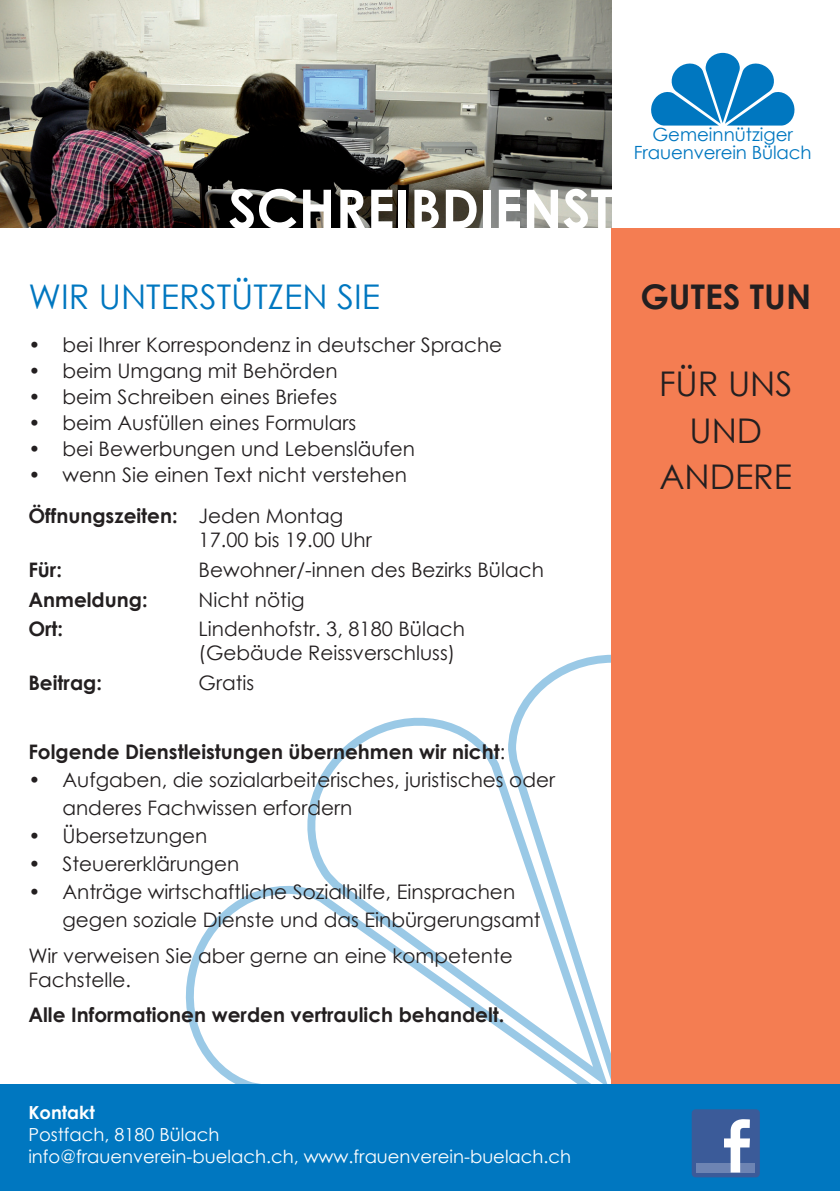
<style>
.page{position:relative;width:840px;height:1191px;background:#fff}
.page>*{position:absolute;margin:0;border:0;box-sizing:border-box;transform-origin:0 0}
.t1{font:700 54px "Century Gothic";color:#fff}
.t2{font:34px "Century Gothic";color:#0077c0}
.t3{font:34px "Century Gothic";color:#231f20}
.t4{font:700 34px "Century Gothic";color:#231f20}
.t5{font:20px/24px "Century Gothic";color:#231f20}
.t6{font:700 20px "Century Gothic";color:#231f20}
.t7{font:18.2px/18.2px "Century Gothic";letter-spacing:-.01em;color:#0077c0;text-align:center}
.t8{font:18px/21.6px "Century Gothic";color:#fff}
.t9{font:700 18px "Century Gothic";color:#fff}
.s1{font-weight:700}
.s2{font-weight:400}
</style>
<div class="page">
<svg style="left:186px;top:655px;width:425px;height:429px"></svg>
<img style="left:0;top:0;width:611px;height:228px">
<div style="left:611px;top:228px;width:228px;height:856px;background:#f47d52"></div>
<div style="left:0;top:1084px;width:839px;height:107px;background:#0077c0"></div>
<svg style="left:651px;top:53px;width:144px;height:73px"></svg>
<div style="left:691px;top:1109px;width:68px;height:68px;background:#3b5b99;border-radius:4px"></div>
<div style="left:696px;top:1162px;width:58px;height:10px;background:#6d84b3"></div>
<svg style="left:723px;top:1119px;width:26px;height:53px"></svg>
<h1 class="t1" style="left:228px;top:168px;width:386px">Schreibdienst</h1>
<h2 class="t2" style="left:28px;top:273px;width:353px">Wir unterstützen Sie</h2>
<p class="t5" style="left:28px;top:332px;width:475px">• bei Ihrer Korrespondenz in deutscher Sprache</p>
<p class="t5" style="left:28px;top:358px;width:310px">• beim U mgang mit Behörden</p>
<p class="t5" style="left:28px;top:384px;width:310px">• beim Schreiben eines Briefes</p>
<p class="t5" style="left:28px;top:410px;width:329px">• beim Ausfüllen eines Formulars</p>
<p class="t5" style="left:28px;top:436px;width:388px">• bei Bewerbungen und Lebensläufen</p>
<p class="t5" style="left:28px;top:454px;width:380px;line-height:41px">• wenn Sie einen Text nicht verstehen<br><span class="s1">Öffnungszeiten:</span> Jeden Montag</p>
<p class="t5" style="left:198px;top:527px;width:175px">17.00 bis 19.00 U hr</p>
<p class="t6" style="left:28px;top:554px;width:35px">Für:</p>
<p class="t5" style="left:198px;top:557px;width:346px">Bewohner/-innen des Bezirks Bülach</p>
<p class="t6" style="left:28px;top:584px;width:153px">Anmeldung: <span class="s2">N</span></p>
<p class="t5" style="left:213px;top:587px;width:92px">icht nötig</p>
<p class="t6" style="left:28px;top:614px;width:36px">Ort:</p>
<p class="t5" style="left:198px;top:616px;width:268px">Lindenhofstr. 3, 8180 Bülach (Gebäude Reissverschluss)</p>
<p class="t6" style="left:28px;top:667px;width:75px">Beitrag:</p>
<p class="t5" style="left:198px;top:670px;width:57px">Gratis</p>
<p class="t6" style="left:28px;top:737px;width:478px">Folgende Dienstleistungen übernehmen wir nicht<span class="s2">:</span></p>
<p class="t5" style="left:62px;top:765px;width:494px;line-height:28px;text-indent:-34px">• Aufgaben, die sozialarbeiterisches, juristisches oder anderes Fachwissen erfordern</p>
<p class="t5" style="left:28px;top:823px;width:180px">• Ü bersetzungen</p>
<p class="t5" style="left:28px;top:851px;width:212px">• Steuererklärungen</p>
<p class="t5" style="left:62px;top:877px;width:479px;line-height:28px;text-indent:-34px">• Anträge wirtschaftliche Sozialhilfe, Einsprachen gegen soziale Dienste und das Einbürgerungsamt</p>
<p class="t5" style="left:28px;top:943px;width:485px">Wir verweisen Sie aber gerne an eine kompetente<br>Fachstelle.</p>
<p class="t6" style="left:28px;top:999px;width:477px">Alle Informationen werden vertraulich behandelt.</p>
<p class="t7" style="left:633px;top:125px;width:179px">Gemeinnütziger<br>Frauenverein Bülach</p>
<h2 class="t4" style="left:640px;top:271px;width:167px">GUTES TUN</h2>
<h2 class="t3" style="left:658px;top:360px;width:90px">Für UNS</h2>
<h2 class="t3" style="left:689px;top:407px;width:74px">UN D</h2>
<h2 class="t3" style="left:659px;top:453px;width:95px">AN DERE</h2>
<p class="t9" style="left:28px;top:1099px;width:68px">Kontakt</p>
<p class="t8" style="left:28px;top:1123px;width:544px">Postfach, 8180 Bülach<br>info@frauenverein-buelach.ch, www.frauenverein-buelach.ch</p>
</div>
